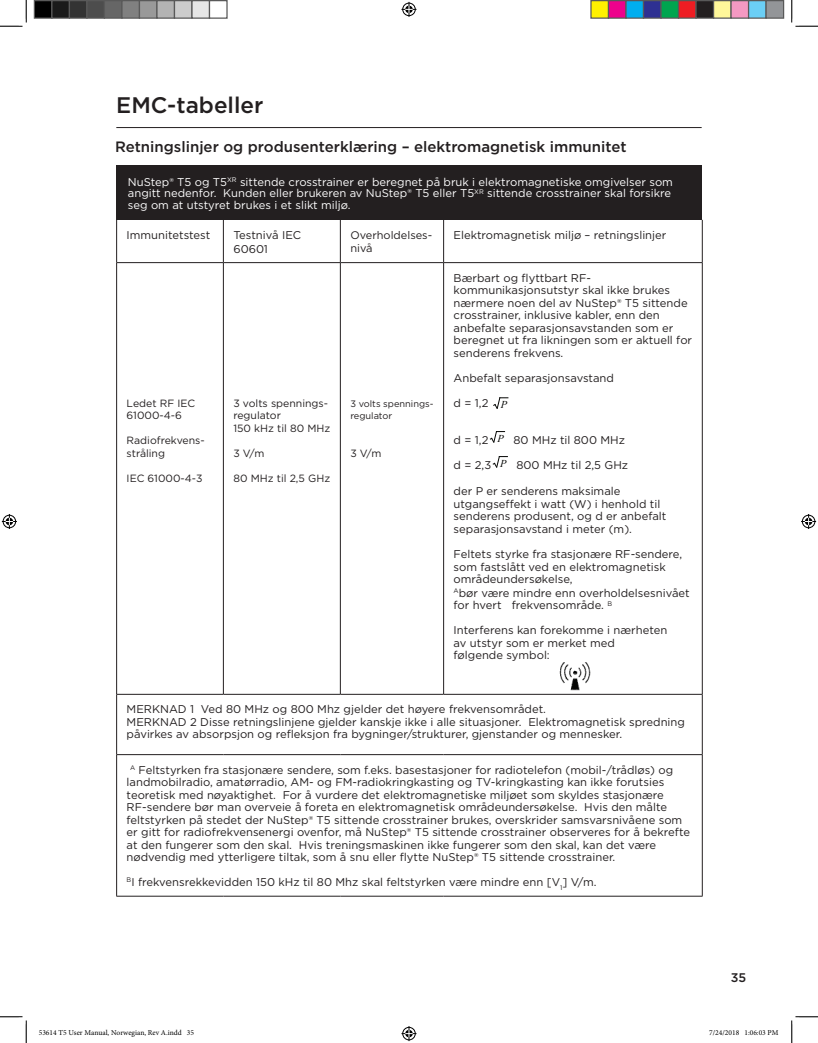
<style>
.page{position:relative;width:818px;height:1043px;background:#fff}
.page>*{position:absolute;margin:0;border:0;box-sizing:border-box;transform-origin:0 0}
.t1{font:500 22.5px "Gotham";color:#231f20}
.t2{font:500 15px "Gotham";color:#231f20}
.t3{font:500 12.5px "Gotham";color:#231f20}
.t4{font:11.25px/12.5px "Gotham";color:#231f20}
.t5{font:11.25px/11.2px "Gotham";color:#fff}
.t6{font:11px/13.8px "Gotham";color:#231f20}
.t7{font:10.5px/12.5px "Gotham";color:#231f20}
.t8{font:9.25px/12.5px "Gotham";color:#231f20}
.t9{font:7.5px "Minion Pro";color:#000}
</style>
<div class="page">
<hr style="left:116px;top:127px;width:585px;height:1px;background:#231f20">
<div style="left:117px;top:166px;width:585px;height:54px;background:#231f20"></div>
<hr style="left:702px;top:694px;width:1px;height:60px;background:#231f20">
<hr style="left:702px;top:755px;width:1px;height:140px;background:#231f20">
<hr style="left:116px;top:220px;width:1px;height:42px;background:#231f20">
<hr style="left:223px;top:220px;width:1px;height:42px;background:#231f20">
<hr style="left:340px;top:220px;width:1px;height:42px;background:#231f20">
<hr style="left:443px;top:220px;width:1px;height:42px;background:#231f20">
<hr style="left:702px;top:220px;width:1px;height:42px;background:#231f20">
<hr style="left:116px;top:262px;width:107px;height:1px;background:#231f20">
<hr style="left:116px;top:263px;width:1px;height:431px;background:#231f20">
<hr style="left:223px;top:262px;width:117px;height:1px;background:#231f20">
<hr style="left:223px;top:263px;width:1px;height:431px;background:#231f20">
<hr style="left:340px;top:262px;width:103px;height:1px;background:#231f20">
<hr style="left:340px;top:263px;width:1px;height:431px;background:#231f20">
<hr style="left:443px;top:262px;width:259px;height:1px;background:#231f20">
<hr style="left:443px;top:263px;width:1px;height:431px;background:#231f20">
<hr style="left:702px;top:263px;width:1px;height:431px;background:#231f20">
<hr style="left:116px;top:694px;width:107px;height:1px;background:#231f20">
<hr style="left:116px;top:694px;width:1px;height:60px;background:#231f20">
<hr style="left:223px;top:694px;width:117px;height:1px;background:#231f20">
<hr style="left:340px;top:694px;width:103px;height:1px;background:#231f20">
<hr style="left:443px;top:694px;width:259px;height:1px;background:#231f20">
<hr style="left:116px;top:754px;width:107px;height:1px;background:#231f20">
<hr style="left:116px;top:755px;width:1px;height:140px;background:#231f20">
<hr style="left:223px;top:754px;width:117px;height:1px;background:#231f20">
<hr style="left:340px;top:754px;width:103px;height:1px;background:#231f20">
<hr style="left:443px;top:754px;width:259px;height:1px;background:#231f20">
<hr style="left:116px;top:895px;width:107px;height:1px;background:#231f20">
<hr style="left:223px;top:895px;width:117px;height:1px;background:#231f20">
<hr style="left:340px;top:895px;width:103px;height:1px;background:#231f20">
<hr style="left:443px;top:895px;width:259px;height:1px;background:#231f20">
<svg style="left:493px;top:397px;width:15px;height:12px"></svg>
<svg style="left:489px;top:431px;width:15px;height:12px"></svg>
<svg style="left:492px;top:456px;width:15px;height:12px"></svg>
<img style="left:559px;top:662px;width:32px;height:29px">
<svg style="left:0;top:0;width:27px;height:27px"></svg>
<svg style="left:0;top:1016px;width:27px;height:26px"></svg>
<svg style="left:791px;top:0;width:27px;height:27px"></svg>
<svg style="left:791px;top:1016px;width:27px;height:26px"></svg>
<svg style="left:401px;top:2px;width:15px;height:15px"></svg>
<svg style="left:401px;top:1026px;width:15px;height:15px"></svg>
<svg style="left:2px;top:514px;width:15px;height:15px"></svg>
<svg style="left:801px;top:514px;width:15px;height:15px"></svg>
<div style="left:34px;top:1px;width:18px;height:17px;background:#000"></div>
<div style="left:34px;top:0;width:18px;height:19px;border:1px solid #595959"></div>
<div style="left:52px;top:1px;width:17px;height:17px;background:#1a1a1a"></div>
<div style="left:51px;top:0;width:19px;height:19px;border:1px solid #595959"></div>
<div style="left:69px;top:1px;width:18px;height:17px;background:#333"></div>
<div style="left:69px;top:0;width:19px;height:19px;border:1px solid #595959"></div>
<div style="left:87px;top:1px;width:17px;height:17px;background:#4d4d4d"></div>
<div style="left:86px;top:0;width:19px;height:19px;border:1px solid #595959"></div>
<div style="left:104px;top:1px;width:18px;height:17px;background:#666"></div>
<div style="left:104px;top:0;width:18px;height:19px;border:1px solid #595959"></div>
<div style="left:122px;top:1px;width:17px;height:17px;background:#808080"></div>
<div style="left:121px;top:0;width:19px;height:19px;border:1px solid #595959"></div>
<div style="left:139px;top:1px;width:18px;height:17px;background:#999"></div>
<div style="left:139px;top:0;width:19px;height:19px;border:1px solid #595959"></div>
<div style="left:157px;top:1px;width:17px;height:17px;background:#b3b3b3"></div>
<div style="left:156px;top:0;width:19px;height:19px;border:1px solid #595959"></div>
<div style="left:174px;top:1px;width:18px;height:17px;background:#ccc"></div>
<div style="left:174px;top:0;width:18px;height:19px;border:1px solid #595959"></div>
<div style="left:192px;top:1px;width:17px;height:17px;background:#e6e6e6"></div>
<div style="left:191px;top:0;width:19px;height:19px;border:1px solid #595959"></div>
<div style="left:209px;top:0;width:19px;height:19px;border:1px solid #595959"></div>
<div style="left:591px;top:1px;width:17px;height:17px;background:#fff101"></div>
<div style="left:590px;top:0;width:19px;height:19px;border:1px solid #595959"></div>
<div style="left:608px;top:1px;width:18px;height:17px;background:#ed028c"></div>
<div style="left:608px;top:0;width:18px;height:19px;border:1px solid #595959"></div>
<div style="left:626px;top:1px;width:17px;height:17px;background:#00aeef"></div>
<div style="left:625px;top:0;width:19px;height:19px;border:1px solid #595959"></div>
<div style="left:643px;top:1px;width:18px;height:17px;background:#2e3092"></div>
<div style="left:642px;top:0;width:19px;height:19px;border:1px solid #595959"></div>
<div style="left:661px;top:1px;width:17px;height:17px;background:#00a54f"></div>
<div style="left:660px;top:0;width:19px;height:19px;border:1px solid #595959"></div>
<div style="left:678px;top:1px;width:18px;height:17px;background:#ee1d23"></div>
<div style="left:678px;top:0;width:18px;height:19px;border:1px solid #595959"></div>
<div style="left:696px;top:1px;width:17px;height:17px;background:#231f20"></div>
<div style="left:695px;top:0;width:19px;height:19px;border:1px solid #595959"></div>
<div style="left:713px;top:1px;width:18px;height:17px;background:#fff79a"></div>
<div style="left:712px;top:0;width:19px;height:19px;border:1px solid #595959"></div>
<div style="left:731px;top:1px;width:17px;height:17px;background:#f499c2"></div>
<div style="left:730px;top:0;width:19px;height:19px;border:1px solid #595959"></div>
<div style="left:748px;top:1px;width:18px;height:17px;background:#6bcff6"></div>
<div style="left:748px;top:0;width:18px;height:19px;border:1px solid #595959"></div>
<div style="left:766px;top:1px;width:17px;height:17px;background:#939598"></div>
<div style="left:765px;top:0;width:19px;height:19px;border:1px solid #595959"></div>
<h1 class="t1" style="left:116px;top:91px;width:149px">EMC-tabeller</h1>
<h2 class="t2" style="left:115px;top:138px;width:513px">Retningslinjer og produsenterklæring – elektromagnetisk immunitet</h2>
<p class="t5" style="left:128px;top:176px;width:546px">NuStep® T5 og T5<sup>XR</sup> sittende crosstrainer er beregnet på bruk i elektromagnetiske omgivelser som angitt nedenfor. Kunden eller brukeren av NuStep® T5 eller T5<sup>XR</sup> sittende crosstrainer skal forsikre seg om at utstyret brukes i et slikt miljø.</p>
<p class="t4" style="left:127px;top:228px;width:85px">Immunitetstest</p>
<p class="t4" style="left:233px;top:228px;width:69px;line-height:13.8px">Testnivå IEC<br>60601</p>
<p class="t6" style="left:350px;top:228px;width:83px">Overholdelses&shy;nivå</p>
<p class="t4" style="left:453px;top:228px;width:214px">Elektromagnetisk miljø – retningslinjer</p>
<p class="t7" style="left:127px;top:396px;width:70px">Ledet RF IEC<br>61000-4-6</p>
<p class="t7" style="left:127px;top:434px;width:80px">Radiofrekvens&shy;stråling</p>
<p class="t7" style="left:127px;top:471px;width:77px">IEC 61000-4-3</p>
<p class="t7" style="left:233px;top:396px;width:98px">3 volts spennings&shy;regulator<br>150 kHz til 80 MHz</p>
<p class="t7" style="left:233px;top:446px;width:32px">3 V/m</p>
<p class="t7" style="left:233px;top:471px;width:98px">80 MHz til 2,5 GHz</p>
<p class="t8" style="left:350px;top:397px;width:85px">3 volts spennings&shy;regulator</p>
<p class="t7" style="left:350px;top:446px;width:32px">3 V/m</p>
<p class="t4" style="left:453px;top:271px;width:240px">Bærbart og flyttbart RF&shy;kommunikasjonsutstyr skal ikke brukes nærmere noen del av NuStep® T5 sittende crosstrainer, inklusive kabler, enn den anbefalte separasjonsavstanden som er beregnet ut fra likningen som er aktuell for senderens frekvens.</p>
<p class="t4" style="left:453px;top:371px;width:162px">Anbefalt separasjonsavstand</p>
<p class="t4" style="left:453px;top:396px;width:55px">d = 1,2 <sub>P</sub></p>
<p class="t4" style="left:453px;top:434px;width:173px">d = 1,2 <sup>P</sup> 80 MHz til 800 MHz</p>
<p class="t4" style="left:453px;top:459px;width:176px">d = 2,3 <sup>P</sup> 800 MHz til 2,5 GHz</p>
<p class="t4" style="left:453px;top:485px;width:214px">der P er senderens maksimale utgangseffekt i watt (W) i henhold til senderens produsent, og d er anbefalt separasjonsavstand i meter (m).</p>
<p class="t4" style="left:453px;top:547px;width:230px">Feltets styrke fra stasjonære RF-sendere, som fastslått ved en elektromagnetisk områdeundersøkelse,</p>
<p class="t4" style="left:453px;top:586px;width:237px"><sup>A</sup>bør være mindre enn overholdelsesnivået for hvert frekvensområde. <sup>B</sup></p>
<p class="t4" style="left:453px;top:624px;width:215px">Interferens kan forekomme i nærheten av utstyr som er merket med<br>følgende symbol:</p>
<p class="t4" style="left:127px;top:703px;width:559px">MERKNAD 1 Ved 80 MHz og 800 Mhz gjelder det høyere frekvensområdet.<br>MERKNAD 2 Disse retningslinjene gjelder kanskje ikke i alle situasjoner. Elektromagnetisk spredning påvirkes av absorpsjon og refleksjon fra bygninger/strukturer, gjenstander og mennesker.</p>
<p class="t4" style="left:127px;top:763px;width:565px;text-indent:3px"><sup>A</sup> Feltstyrken fra stasjonære sendere, som f.eks. basestasjoner for radiotelefon (mobil-/trådløs) og landmobilradio, amatørradio, AM- og FM-radiokringkasting og TV-kringkasting kan ikke forutsies teoretisk med nøyaktighet. For å vurdere det elektromagnetiske miljøet som skyldes stasjonære RF-sendere bør man overveie å foreta en elektromagnetisk områdeundersøkelse. Hvis den målte feltstyrken på stedet der NuStep® T5 sittende crosstrainer brukes, overskrider samsvarsnivåene som er gitt for radiofrekvensenergi ovenfor, må NuStep® T5 sittende crosstrainer observeres for å bekrefte at den fungerer som den skal. Hvis treningsmaskinen ikke fungerer som den skal, kan det være nødvendig med ytterligere tiltak, som å snu eller flytte NuStep® T5 sittende crosstrainer.</p>
<p class="t4" style="left:127px;top:875px;width:471px"><sup>B</sup>I frekvensrekkevidden 150 kHz til 80 Mhz skal feltstyrken være mindre enn [V<sub>1</sub>] V/m.</p>
<p class="t3" style="left:730px;top:969px;width:17px">35</p>
<p class="t9" style="left:39px;top:1028px;width:157px">53614 T5 User Manual, Norwegian, Rev A.indd 35</p>
<p class="t9" style="left:709px;top:1028px;width:71px">7/24/2018 1:06:03 PM</p>
</div>
